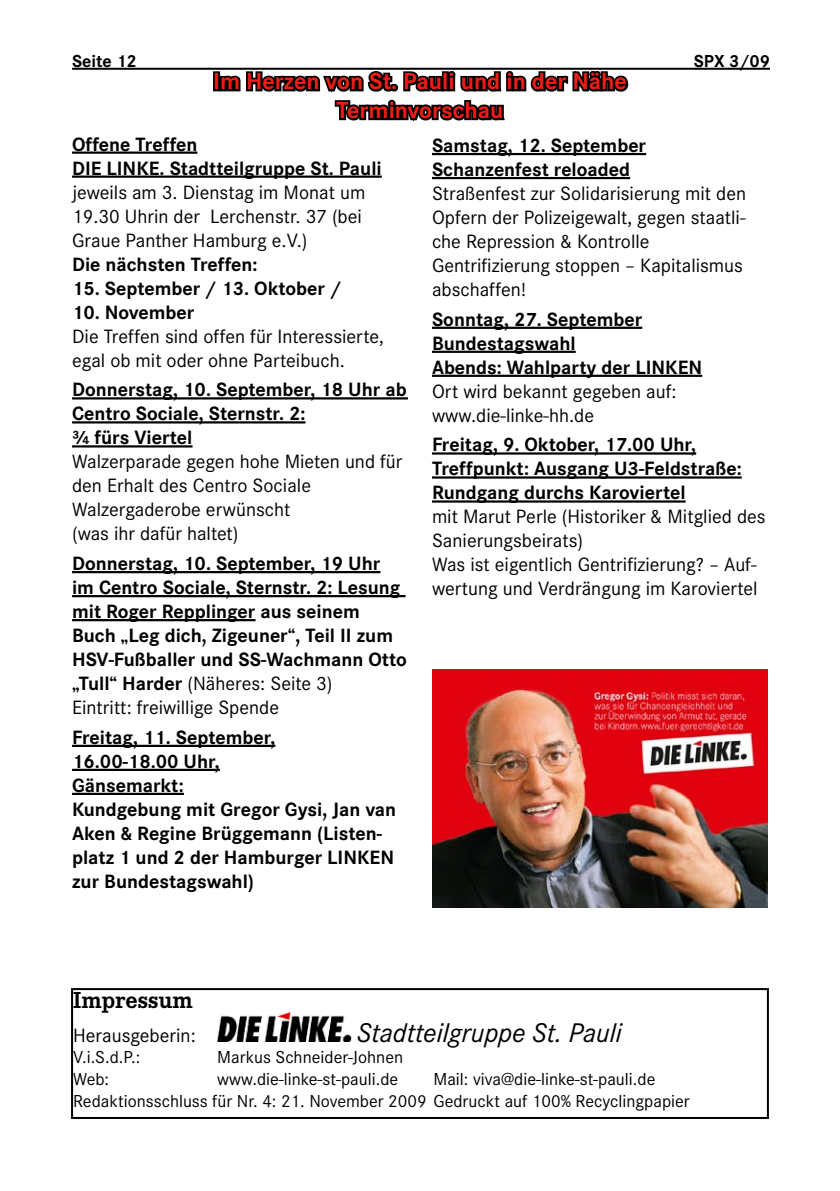
<style>
.page{position:relative;width:840px;height:1191px;background:#fff}
.page>*{position:absolute;margin:0;border:0;box-sizing:border-box;transform-origin:0 0}
.t1{font:italic 28px "Corporate S";color:#000}
.t2{font:700 24px/28.8px "Corporate S";color:#f01c16;text-align:center}
.t3{font:700 24px "Corporate E";color:#000}
.t4{font:700 20px/24px "Corporate S";color:#000}
.t5{font:20px/24px "Corporate S";color:#000}
.t6{font:18px/21.6px "Corporate S";color:#000}
.t7{font:700 18px "Corporate S";color:#000}
.s1{font-weight:400}
</style>
<div class="page">
<img style="left:217px;top:1012px;width:135px;height:29px">
<div style="left:71px;top:988px;width:697px;height:131px;border:2px solid #000"></div>
<hr style="left:72px;top:68px;width:697px;height:2px;background:#000">
<img style="left:432px;top:669px;width:335px;height:238px">
<div style="left:213px;top:71px;width:7px;height:20px;border:4px solid #000"></div>
<svg style="left:216px;top:67px;width:414px;height:55px"></svg>
<hr style="left:72px;top:151px;width:125px;height:3px;background:#000">
<hr style="left:72px;top:175px;width:309px;height:3px;background:#000">
<hr style="left:72px;top:397px;width:336px;height:2px;background:#000">
<hr style="left:72px;top:421px;width:233px;height:2px;background:#000">
<hr style="left:72px;top:445px;width:120px;height:2px;background:#000">
<hr style="left:72px;top:571px;width:308px;height:2px;background:#000">
<hr style="left:72px;top:595px;width:333px;height:2px;background:#000">
<hr style="left:72px;top:619px;width:183px;height:2px;background:#000">
<hr style="left:72px;top:744px;width:203px;height:3px;background:#000">
<hr style="left:72px;top:768px;width:148px;height:3px;background:#000">
<hr style="left:72px;top:792px;width:112px;height:3px;background:#000">
<hr style="left:432px;top:153px;width:213px;height:2px;background:#000">
<hr style="left:432px;top:177px;width:197px;height:2px;background:#000">
<hr style="left:432px;top:327px;width:210px;height:2px;background:#000">
<hr style="left:432px;top:351px;width:143px;height:2px;background:#000">
<hr style="left:432px;top:375px;width:269px;height:2px;background:#000">
<hr style="left:432px;top:452px;width:263px;height:2px;background:#000">
<hr style="left:432px;top:476px;width:309px;height:2px;background:#000">
<hr style="left:432px;top:500px;width:253px;height:2px;background:#000">
<p class="t7" style="left:72px;top:51px;width:66px">Seite 12</p>
<p class="t7" style="left:693px;top:51px;width:78px">SPX 3/09</p>
<p class="t2" style="left:213px;top:67px;width:415px">Im Herzen von St. Pauli und in der Nähe<br>Terminvorschau</p>
<p class="t4" style="left:72px;top:132px;width:311px">Offene Treffen<br>DIE LINKE. Stadtteilgruppe St. Pauli</p>
<p class="t5" style="left:72px;top:180px;width:294px">jeweils am 3. Dienstag im Monat um<br>19.30 Uhrin der Lerchenstr. 37 (bei<br>Graue Panther Hamburg e.V.)</p>
<p class="t4" style="left:72px;top:252px;width:187px">Die nächsten Treffen:</p>
<p class="t4" style="left:72px;top:276px;width:270px">15. September / 13. Oktober /</p>
<p class="t4" style="left:72px;top:300px;width:124px">10. November</p>
<p class="t5" style="left:72px;top:324px;width:313px">Die Treffen sind offen für Interessierte, egal ob mit oder ohne Parteibuch.</p>
<p class="t4" style="left:72px;top:378px;width:336px">Donnerstag, 10. September, 18 Uhr ab<br>Centro Sociale, Sternstr. 2:<br>¾ fürs Viertel</p>
<p class="t5" style="left:72px;top:450px;width:331px">Walzerparade gegen hohe Mieten und für den Erhalt des Centro Sociale<br>Walzergaderobe erwünscht<br>(was ihr dafür haltet)</p>
<p class="t4" style="left:72px;top:552px;width:336px">Donnerstag, 10. September, 19 Uhr im Centro Sociale, Sternstr. 2: Lesung mit Roger Repplinger aus seinem Buch „Leg dich, Zigeuner“, Teil II zum HSV-Fußballer und SS-Wachmann Otto „Tull“ Harder <span class="s1">(Näheres: Seite 3)<br>Eintritt: freiwillige Spende</span></p>
<p class="t4" style="left:72px;top:725px;width:325px">Freitag, 11. September,<br>16.00-18.00 Uhr,<br>Gänsemarkt:<br>Kundgebung mit Gregor Gysi, Jan van<br>Aken &amp; Regine Brüggemann (Listen&shy;platz 1 und 2 der Hamburger LINKEN zur Bundestagswahl)</p>
<p class="t4" style="left:432px;top:134px;width:215px">Samstag, 12. September<br>Schanzenfest reloaded</p>
<p class="t5" style="left:432px;top:181px;width:315px">Straßenfest zur Solidarisierung mit den Opfern der Polizeigewalt, gegen staatli&shy;che Repression &amp; Kontrolle Gentrifizierung stoppen – Kapitalismus abschaffen!</p>
<p class="t4" style="left:432px;top:307px;width:271px">Sonntag, 27. September<br>Bundestagswahl<br>Abends: Wahlparty der LINKEN</p>
<p class="t5" style="left:432px;top:379px;width:246px">Ort wird bekannt gegeben auf: www.die-linke-hh.de</p>
<p class="t4" style="left:432px;top:433px;width:311px">Freitag, 9. Oktober, 17.00 Uhr,<br>Treffpunkt: Ausgang U3-Feldstraße:<br>Rundgang durchs Karoviertel</p>
<p class="t5" style="left:432px;top:505px;width:335px">mit Marut Perle (Historiker &amp; Mitglied des Sanierungsbeirats)<br>Was ist eigentlich Gentrifizierung? – Auf&shy;wertung und Verdrängung im Karoviertel</p>
<p class="t3" style="left:73px;top:986px;width:121px">Impressum</p>
<p class="t5" style="left:73px;top:1023px;width:124px">Herausgeberin:</p>
<h1 class="t1" style="left:357px;top:1016px;width:266px">Stadtteilgruppe St. Pauli</h1>
<p class="t6" style="left:73px;top:1046px;width:69px">V.i.S.d.P.:</p>
<p class="t6" style="left:217px;top:1046px;width:187px">Markus Schneider-Johnen</p>
<p class="t6" style="left:73px;top:1068px;width:38px">Web:</p>
<p class="t6" style="left:217px;top:1068px;width:182px">www.die-linke-st-pauli.de</p>
<p class="t6" style="left:73px;top:1068px;width:618px;text-indent:360px">Mail: viva@die-linke-st-pauli.de<br>Redaktionsschluss für Nr. 4: 21. November 2009 Gedruckt auf 100% Recyclingpapier</p>
</div>
